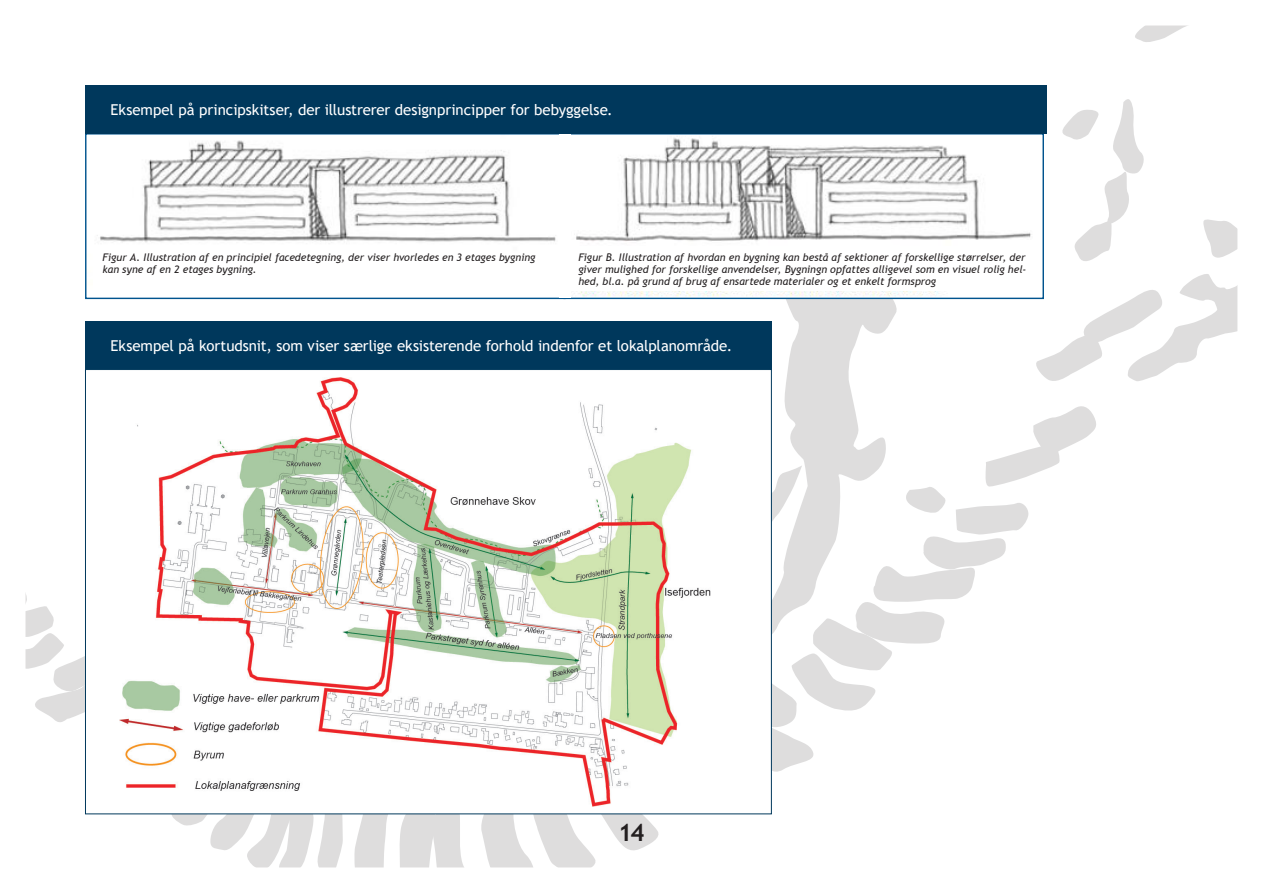
<style>
.page{position:relative;width:1263px;height:893px;background:#fff}
.page>*{position:absolute;margin:0;border:0;box-sizing:border-box;transform-origin:0 0}
.t1{font:700 24px "Trebuchet MS";color:#231f20}
.Brød{font:15px "Trebuchet MS";letter-spacing:-.005em;color:#fff}
.Brød-2{font:italic 10.5px/12px "Trebuchet MS";color:#231f20}
</style>
<div class="page">
<svg style="left:26px;top:595px;width:317px;height:272px"></svg>
<svg style="left:353px;top:814px;width:38px;height:53px"></svg>
<svg style="left:399px;top:406px;width:697px;height:461px"></svg>
<svg style="left:1135px;top:26px;width:51px;height:16px"></svg>
<svg style="left:625px;top:299px;width:275px;height:418px"></svg>
<svg style="left:772px;top:465px;width:30px;height:240px"></svg>
<svg style="left:1032px;top:98px;width:205px;height:283px"></svg>
<img style="left:97px;top:135px;width:945px;height:162px">
<div style="left:85px;top:133px;width:481px;height:166px;border:1px solid #00548e"></div>
<div style="left:563px;top:133px;width:481px;height:166px;border:1px solid #00548e"></div>
<div style="left:85px;top:85px;width:961px;height:48px;background:#00385c"></div>
<div style="left:559px;top:135px;width:12px;height:163px;background:#fff"></div>
<div style="left:85px;top:321px;width:687px;height:48px;background:#00385c"></div>
<div style="left:85px;top:370px;width:686px;height:444px;background:#fff"></div>
<img style="left:119px;top:377px;width:592px;height:429px">
<div style="left:94px;top:253px;width:455px;height:38px;background:#fff"></div>
<div style="left:566px;top:247px;width:475px;height:44px;background:#fff"></div>
<p class="Brød" style="left:111px;top:100px;width:504px">Eksempel på principskitser, der illustrerer designprincipper for bebyggelse.</p>
<p class="Brød-2" style="left:102px;top:251px;width:434px">Figur A. Illustration af en principiel facedetegning, der viser hvorledes en 3 etages bygning kan syne af en 2 etages bygning.</p>
<p class="Brød-2" style="left:578px;top:251px;width:449px;text-align:justify">Figur B. Illustration af hvordan en bygning kan bestå af sektioner af forskellige størrelser, der giver mulighed for forskellige anvendelser, Bygningn opfattes alligevel som en visuel rolig hel&shy;hed, bl.a. på grund af brug af ensartede materialer og et enkelt formsprog</p>
<p class="Brød" style="left:111px;top:336px;width:623px">Eksempel på kortudsnit, som viser særlige eksisterende forhold indenfor et lokalplanområde.</p>
<h1 class="t1" style="left:618px;top:817px;width:28px">14</h1>
</div>
